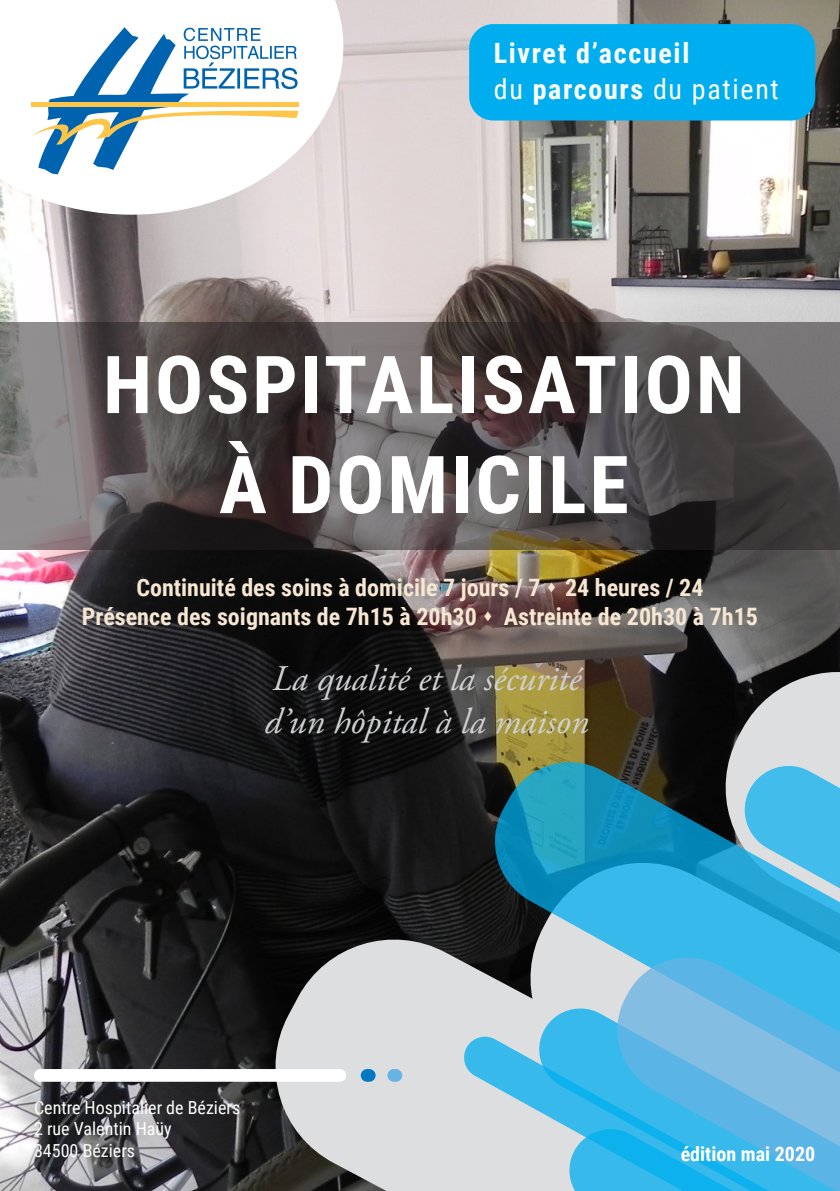
<style>
.page{position:relative;width:840px;height:1191px;background:#fff}
.page>*{position:absolute;margin:0;border:0;box-sizing:border-box;transform-origin:0 0}
.t1{font:700 80px/100px "Roboto Condensed";letter-spacing:.035em;color:#fff;text-align:center}
.t2{font:italic 36px/43.2px "Adobe Garamond Pro";color:#cfd0d2}
.FULL_TEXT_COVER{font:700 28px/36px "Roboto Condensed";letter-spacing:.06em;color:#fff}
.t3{font:700 24px "Roboto Condensed";color:#f6e6d2}
.t4{font:700 20px "Roboto Condensed";color:#fff}
.t5{font:18px "Roboto Condensed";color:#fff}
.s1{font-weight:400}
</style>
<div class="page">
<img style="left:0;top:0;width:839px;height:1191px">
<svg style="left:0;top:323px;width:839px;height:227px;background:#544e4f"></svg>
<div style="left:469px;top:24px;width:345px;height:96px;background:#00aeef;border-radius:24px"></div>
<svg style="left:0;top:0;width:343px;height:215px"></svg>
<svg style="left:31px;top:27px;width:268px;height:147px"></svg>
<hr style="left:31px;top:103px;width:267px;height:4px;background:#fdc64b">
<svg style="left:260px;top:924px;width:225px;height:267px;background:#a3a4a5"></svg>
<svg style="left:709px;top:656px;width:130px;height:96px;background:#7d7e7f"></svg>
<svg style="left:485px;top:752px;width:354px;height:281px;background:#3f889e"></svg>
<svg style="left:461px;top:1033px;width:72px;height:158px;background:#b1d4e2"></svg>
<svg style="left:533px;top:1002px;width:74px;height:189px;background:#66c4e7"></svg>
<svg style="left:738px;top:759px;width:101px;height:189px;background:#55bce2"></svg>
<svg style="left:607px;top:948px;width:232px;height:243px;background:#58b9e6"></svg>
<div style="left:34px;top:1069px;width:312px;height:12px;background:#fff;border-radius:6px"></div>
<div style="left:360px;top:1069px;width:15px;height:12px;background:#0079c2;border-radius:6px"></div>
<div style="left:387px;top:1069px;width:15px;height:12px;background:#67b3e3;border-radius:6px"></div>
<p class="FULL_TEXT_COVER" style="left:493px;top:34px;width:286px">Livret d’accueil<br><span class="s1">du</span> parcours <span class="s1">du patient</span></p>
<p class="t1" style="left:103px;top:332px;width:643px">HOSPITALISATION<br>À DOMICILE</p>
<p class="t3" style="left:136px;top:571px;width:568px">Continuité des soins à domicile 7 jours / 7 ▲ 24 heures / 24</p>
<p class="t3" style="left:82px;top:599px;width:677px">Présence des soignants de 7h15 à 20h30 ▲ Astreinte de 20h30 à 7h15</p>
<p class="t2" style="left:264px;top:658px;width:326px">La qualité et la sécurité d’un hôpital à la maison</p>
<p class="t5" style="left:34px;top:1094px;width:207px">Centre Hospitalier de Béziers</p>
<p class="t5" style="left:34px;top:1116px;width:139px">2 rue Valentin Haüy</p>
<p class="t5" style="left:34px;top:1137px;width:102px">34500 Béziers</p>
<p class="t4" style="left:680px;top:1139px;width:136px">édition mai 2020</p>
</div>
